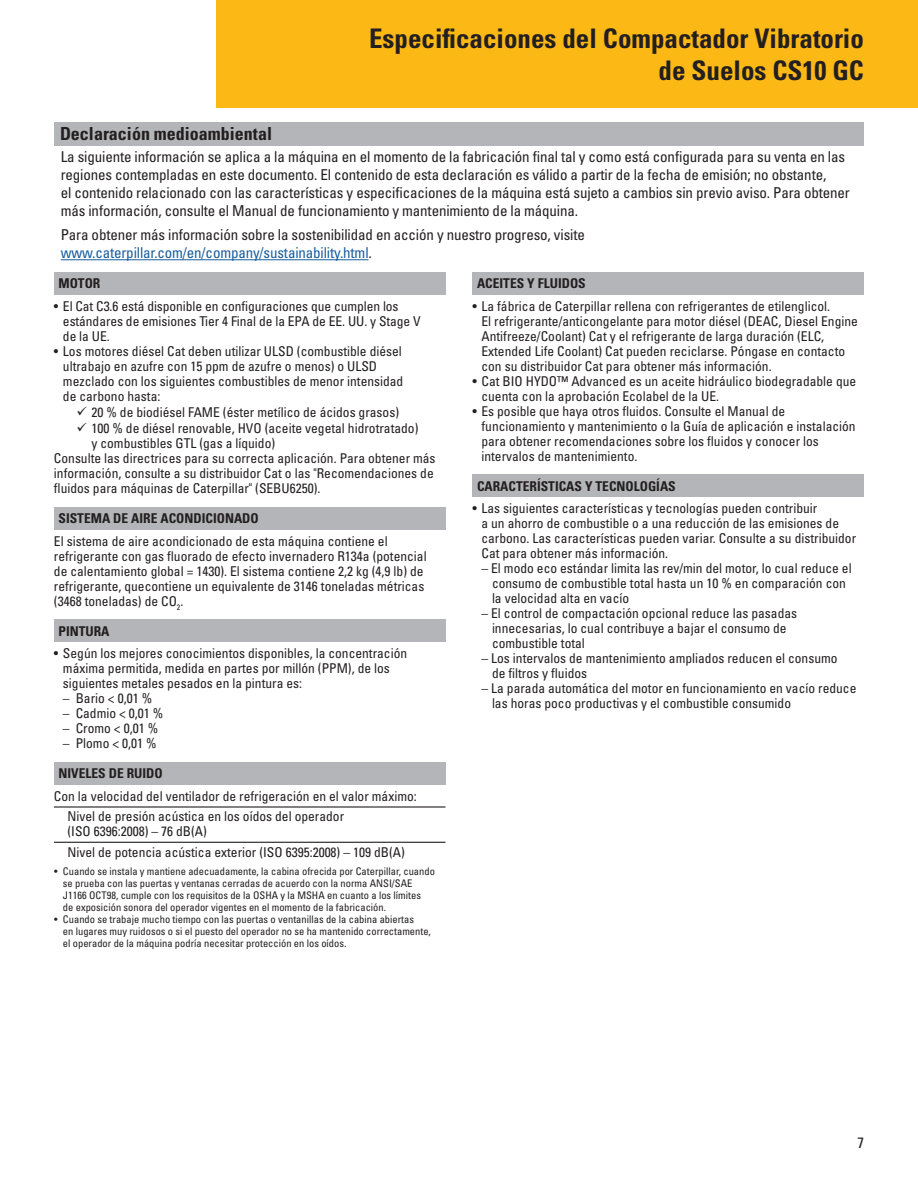
<style>
.page{position:relative;width:918px;height:1188px;background:#fff}
.page>*{position:absolute;margin:0;border:0;box-sizing:border-box;transform-origin:0 0}
.t1{font:700 condensed 27px/32.4px "Univers LT Std";color:#231f20;text-align:right}
.t2{font:700 condensed 18px "Univers LT Std";color:#231f20}
.t3{font:condensed 15px/18px "Univers LT Std";letter-spacing:-.01em;color:#231f20}
.t4{font:condensed 13.5px/15px "Univers LT Std";color:#231f20}
.t5{font:700 condensed 13.5px "Univers LT Std";color:#231f20}
.t6{font:condensed 10.5px/12px "Univers LT Std";color:#231f20}
.s1{color:#175d9e}
</style>
<div class="page">
<div style="left:216px;top:0;width:702px;height:108px;background:#fcb814"></div>
<div style="left:54px;top:123px;width:810px;height:23px;background:#b4b5b8"></div>
<hr style="left:61px;top:259px;width:308px;height:1px;background:#175d9e">
<div style="left:54px;top:272px;width:392px;height:22px;background:#b4b5b8"></div>
<div style="left:54px;top:507px;width:392px;height:22px;background:#b4b5b8"></div>
<div style="left:54px;top:619px;width:392px;height:23px;background:#b4b5b8"></div>
<div style="left:54px;top:762px;width:392px;height:22px;background:#b4b5b8"></div>
<hr style="left:54px;top:842px;width:392px;height:1px;background:#231f20">
<hr style="left:54px;top:806px;width:392px;height:2px;background:#231f20">
<div style="left:472px;top:272px;width:392px;height:22px;background:#b4b5b8"></div>
<div style="left:472px;top:474px;width:392px;height:23px;background:#b4b5b8"></div>
<h1 class="t1" style="left:369px;top:22px;width:496px">Especificaciones del Compactador Vibratorio de Suelos CS10 GC</h1>
<h2 class="t2" style="left:60px;top:123px;width:214px">Declaración medioambiental</h2>
<p class="t3" style="left:61px;top:147px;width:791px">La siguiente información se aplica a la máquina en el momento de la fabricación final tal y como está configurada para su venta en las regiones contempladas en este documento. El contenido de esta declaración es válido a partir de la fecha de emisión; no obstante,<br>el contenido relacionado con las características y especificaciones de la máquina está sujeto a cambios sin previo aviso. Para obtener más información, consulte el Manual de funcionamiento y mantenimiento de la máquina.</p>
<p class="t3" style="left:61px;top:226px;width:526px">Para obtener más información sobre la sostenibilidad en acción y nuestro progreso, visite <span class="s1">www.caterpillar.com/en/company/sustainability.html</span>.</p>
<p class="t5" style="left:59px;top:275px;width:43px">MOTOR</p>
<p class="t4" style="left:63px;top:298px;width:359px;text-indent:-9px">• El Cat C3.6 está disponible en configuraciones que cumplen los estándares de emisiones Tier 4 Final de la EPA de EE. UU. y Stage V de la UE.</p>
<p class="t4" style="left:63px;top:343px;width:342px;text-indent:-9px">• Los motores diésel Cat deben utilizar ULSD (combustible diésel ultrabajo en azufre con 15 ppm de azufre o menos) o ULSD mezclado con los siguientes combustibles de menor intensidad de carbono hasta:</p>
<p class="t4" style="left:76px;top:405px;width:324px">✓ 20 % de biodiésel FAME (éster metílico de ácidos grasos)</p>
<p class="t4" style="left:76px;top:421px;width:343px">✓ 100 % de diésel renovable, HVO (aceite vegetal hidrotratado)</p>
<p class="t4" style="left:91px;top:436px;width:185px">y combustibles GTL (gas a líquido)</p>
<p class="t4" style="left:54px;top:451px;width:383px">Consulte las directrices para su correcta aplicación. Para obtener más</p>
<p class="t4" style="left:54px;top:466px;width:381px">información, consulte a su distribuidor Cat o las "Recomendaciones de</p>
<p class="t4" style="left:54px;top:481px;width:268px">fluidos para máquinas de Caterpillar" (SEBU6250).</p>
<p class="t5" style="left:59px;top:510px;width:202px">SISTEMA DE AIRE ACONDICIONADO</p>
<p class="t4" style="left:54px;top:533px;width:374px">El sistema de aire acondicionado de esta máquina contiene el refrigerante con gas fluorado de efecto invernadero R134a (potencial de calentamiento global = 1430). El sistema contiene 2,2 kg (4,9 lb) de refrigerante, quecontiene un equivalente de 3146 toneladas métricas (3468 toneladas) de CO<sub>2</sub>.</p>
<p class="t5" style="left:59px;top:623px;width:53px">PINTURA</p>
<p class="t4" style="left:63px;top:646px;width:346px;text-indent:-9px">• Según los mejores conocimientos disponibles, la concentración máxima permitida, medida en partes por millón (PPM), de los siguientes metales pesados en la pintura es:</p>
<p class="t4" style="left:63px;top:691px;width:91px">– Bario &lt; 0,01 %</p>
<p class="t4" style="left:63px;top:706px;width:102px">– Cadmio &lt; 0,01 %</p>
<p class="t4" style="left:63px;top:721px;width:97px">– Cromo &lt; 0,01 %</p>
<p class="t4" style="left:63px;top:736px;width:95px">– Plomo &lt; 0,01 %</p>
<p class="t5" style="left:59px;top:765px;width:106px">NIVELES DE RUIDO</p>
<p class="t4" style="left:67px;top:786px;width:351px;line-height:20.2px;text-indent:-14px">Con la velocidad del ventilador de refrigeración en el valor máximo:<br>Nivel de presión acústica en los oídos del operador</p>
<p class="t4" style="left:67px;top:821px;width:339px;line-height:20.2px">(ISO 6396:2008) – 76 dB(A)<br>Nivel de potencia acústica exterior (ISO 6395:2008) – 109 dB(A)</p>
<p class="t6" style="left:63px;top:865px;width:373px;text-indent:-9px">• Cuando se instala y mantiene adecuadamente, la cabina ofrecida por Caterpillar, cuando se prueba con las puertas y ventanas cerradas de acuerdo con la norma ANSI/SAE J1166 OCT98, cumple con los requisitos de la OSHA y la MSHA en cuanto a los límites<br>de exposición sonora del operador vigentes en el momento de la fabricación.</p>
<p class="t6" style="left:63px;top:913px;width:369px;text-indent:-9px">• Cuando se trabaje mucho tiempo con las puertas o ventanillas de la cabina abiertas<br>en lugares muy ruidosos o si el puesto del operador no se ha mantenido correctamente, el operador de la máquina podría necesitar protección en los oídos.</p>
<p class="t5" style="left:477px;top:275px;width:110px">ACEITES Y FLUIDOS</p>
<p class="t4" style="left:481px;top:298px;width:378px;text-indent:-9px">• La fábrica de Caterpillar rellena con refrigerantes de etilenglicol.<br>El refrigerante/anticongelante para motor diésel (DEAC, Diesel Engine Antifreeze/Coolant) Cat y el refrigerante de larga duración (ELC, Extended Life Coolant) Cat pueden reciclarse. Póngase en contacto con su distribuidor Cat para obtener más información.</p>
<p class="t4" style="left:481px;top:373px;width:376px;text-indent:-9px">• Cat BIO HYDO™ Advanced es un aceite hidráulico biodegradable que cuenta con la aprobación Ecolabel de la UE.</p>
<p class="t4" style="left:481px;top:403px;width:376px;text-indent:-9px">• Es posible que haya otros fluidos. Consulte el Manual de funcionamiento y mantenimiento o la Guía de aplicación e instalación para obtener recomendaciones sobre los fluidos y conocer los intervalos de mantenimiento.</p>
<p class="t5" style="left:477px;top:478px;width:200px">CARACTERÍSTICAS Y TECNOLOGÍAS</p>
<p class="t4" style="left:481px;top:501px;width:376px;text-indent:-9px">• Las siguientes características y tecnologías pueden contribuir<br>a un ahorro de combustible o a una reducción de las emisiones de carbono. Las características pueden variar. Consulte a su distribuidor Cat para obtener más información.</p>
<p class="t4" style="left:492px;top:561px;width:361px;text-indent:-11px">– El modo eco estándar limita las rev/min del motor, lo cual reduce el consumo de combustible total hasta un 10 % en comparación con la velocidad alta en vacío</p>
<p class="t4" style="left:492px;top:606px;width:307px;text-indent:-11px">– El control de compactación opcional reduce las pasadas innecesarias, lo cual contribuye a bajar el consumo de combustible total</p>
<p class="t4" style="left:492px;top:651px;width:347px;text-indent:-11px">– Los intervalos de mantenimiento ampliados reducen el consumo de filtros y fluidos</p>
<p class="t4" style="left:492px;top:681px;width:366px;text-indent:-11px">– La parada automática del motor en funcionamiento en vacío reduce las horas poco productivas y el combustible consumido</p>
<p class="t3" style="left:857px;top:1133px;width:8px">7</p>
</div>
